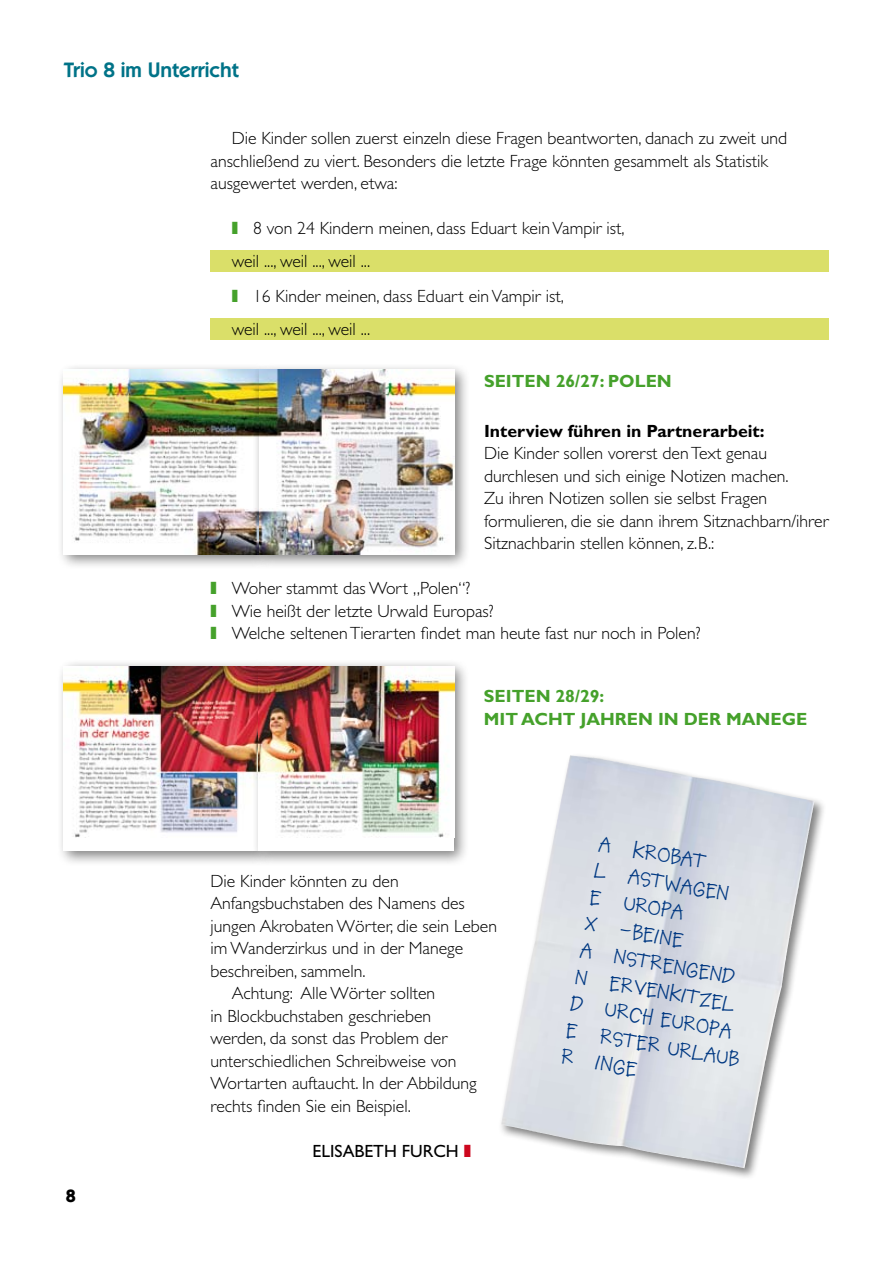
<style>
.page{position:relative;width:893px;height:1263px;background:#fff}
.page>*{position:absolute;margin:0;border:0;box-sizing:border-box;transform-origin:0 0}
.t1{font:21px/27px "Soup Bone";color:#003882}
.t2{font:600 21px "Itc Kabel";color:#007388}
.t3{font:700 18px "Itc Kabel";color:#000}
.t4{font:300 17.7px/22.5px "Gill Sans";color:#000}
.t5{font:700 17.7px "Gill Sans";color:#45a12b}
.t6{font:700 17.7px "Gill Sans";color:#000}
.t7{font:17.7px "Gill Sans";color:#000}
</style>
<div class="page">
<div style="left:210px;top:251px;width:619px;height:21px;background:#dadf69"></div>
<div style="left:210px;top:319px;width:619px;height:21px;background:#dadf69"></div>
<div style="left:56px;top:362px;width:219px;height:207px;background:#000;opacity:.5"></div>
<img style="left:64px;top:370px;width:187px;height:184px">
<div style="left:56px;top:659px;width:219px;height:207px;background:#000;opacity:.5"></div>
<div style="left:64px;top:666px;width:195px;height:185px;background:#fff"></div>
<img style="left:64px;top:666px;width:187px;height:171px">
<div style="left:251px;top:362px;width:219px;height:207px;background:#000;opacity:.5"></div>
<img style="left:259px;top:370px;width:195px;height:184px">
<div style="left:251px;top:659px;width:219px;height:207px;background:#000;opacity:.5"></div>
<img style="left:259px;top:666px;width:195px;height:185px">
<div style="left:497px;top:751px;width:329px;height:429px;background:#000;opacity:.5"></div>
<img style="left:538px;top:760px;width:31px;height:163px">
<svg style="left:570px;top:995px;width:8px;height:18px"></svg>
<p class="t2" style="left:64px;top:57px;width:177px">Trio 8 im Unterricht</p>
<p class="t4" style="left:210px;top:127px;width:578px;text-indent:21px">Die Kinder sollen zuerst einzeln diese Fragen beantworten, danach zu zweit und anschließend zu viert. Besonders die letzte Frage könnten gesammelt als Statistik ausgewertet werden, etwa:</p>
<p class="t4" style="left:253px;top:217px;width:373px">8 von 24 Kindern meinen, dass Eduart kein Vampir ist,</p>
<p class="t4" style="left:232px;top:250px;width:140px">weil ..., weil ..., weil ...</p>
<p class="t4" style="left:253px;top:284px;width:312px">16 Kinder meinen, dass Eduart ein Vampir ist,</p>
<p class="t4" style="left:232px;top:317px;width:140px">weil ..., weil ..., weil ...</p>
<p class="t5" style="left:484px;top:371px;width:12px">SEITE</p>
<p class="t5" style="left:536px;top:371px;width:138px">N 26/27: POLE N</p>
<p class="t6" style="left:484px;top:420px;width:282px">INTERVIEW FÜHREN IN PARTNERARBEIT:</p>
<p class="t4" style="left:484px;top:442px;width:346px">Die Kinder sollen vorerst den Text genau durchlesen und sich einige Notizen machen.<br>Zu ihren Notizen sollen sie selbst Fragen formulieren, die sie dann ihrem Sitznachbarn/ihrer Sitznachbarin stellen können, z.B.:</p>
<p class="t4" style="left:232px;top:577px;width:470px">Woher stammt das Wort „Polen“?<br>Wie heißt der letzte Urwald Europas?<br>Welche seltenen Tierarten findet man heute fast nur noch in Polen?</p>
<p class="t5" style="left:484px;top:686px;width:12px">SEITE</p>
<p class="t5" style="left:536px;top:686px;width:70px">N 28/29:</p>
<p class="t5" style="left:484px;top:708px;width:12px">MIT</p>
<p class="t5" style="left:521px;top:708px;width:262px">ACHT JAHREN I N DER MANEGE</p>
<p class="t3" style="left:66px;top:1184px;width:12px">8</p>
<p class="t4" style="left:210px;top:869px;width:190px">Die Kinder könnten zu den</p>
<p class="t4" style="left:210px;top:892px;width:256px">Anfangsbuchstaben des Namens des</p>
<p class="t4" style="left:210px;top:914px;width:288px">jungen Akrobaten Wörter, die sein Leben</p>
<p class="t4" style="left:210px;top:937px;width:254px">im Wanderzirkus und in der Manege</p>
<p class="t4" style="left:210px;top:959px;width:157px">beschreiben, sammeln.</p>
<p class="t4" style="left:232px;top:982px;width:205px">Achtung: Alle Wörter sollten</p>
<p class="t4" style="left:210px;top:1004px;width:222px">in Blockbuchstaben geschrieben</p>
<p class="t4" style="left:210px;top:1027px;width:238px">werden, da sonst das Problem der</p>
<p class="t4" style="left:210px;top:1049px;width:248px">unterschiedlichen Schreibweise von</p>
<p class="t4" style="left:210px;top:1072px;width:268px">Wortarten auftaucht. In der Abbildung</p>
<p class="t4" style="left:210px;top:1094px;width:202px">rechts finden Sie ein Beispiel.</p>
<p class="t7" style="left:313px;top:1140px;width:148px">ELISABETH FURCH</p>
<p class="t1" style="left:602px;top:831px;width:158px;rotate:10deg">A KROBAT<br>L ASTWAGEN<br>E UROPA<br>X -BEINE<br>A NSTRENGEND<br>N</p>
<p class="t1" style="left:612px;top:970px;width:128px;rotate:10deg">ERVENKITZEL</p>
<p class="t1" style="left:574px;top:990px;width:176px;text-indent:35px;rotate:10deg">URCH EUROPA<br>E RSTER URLAUB<br>R INGE</p>
</div>
